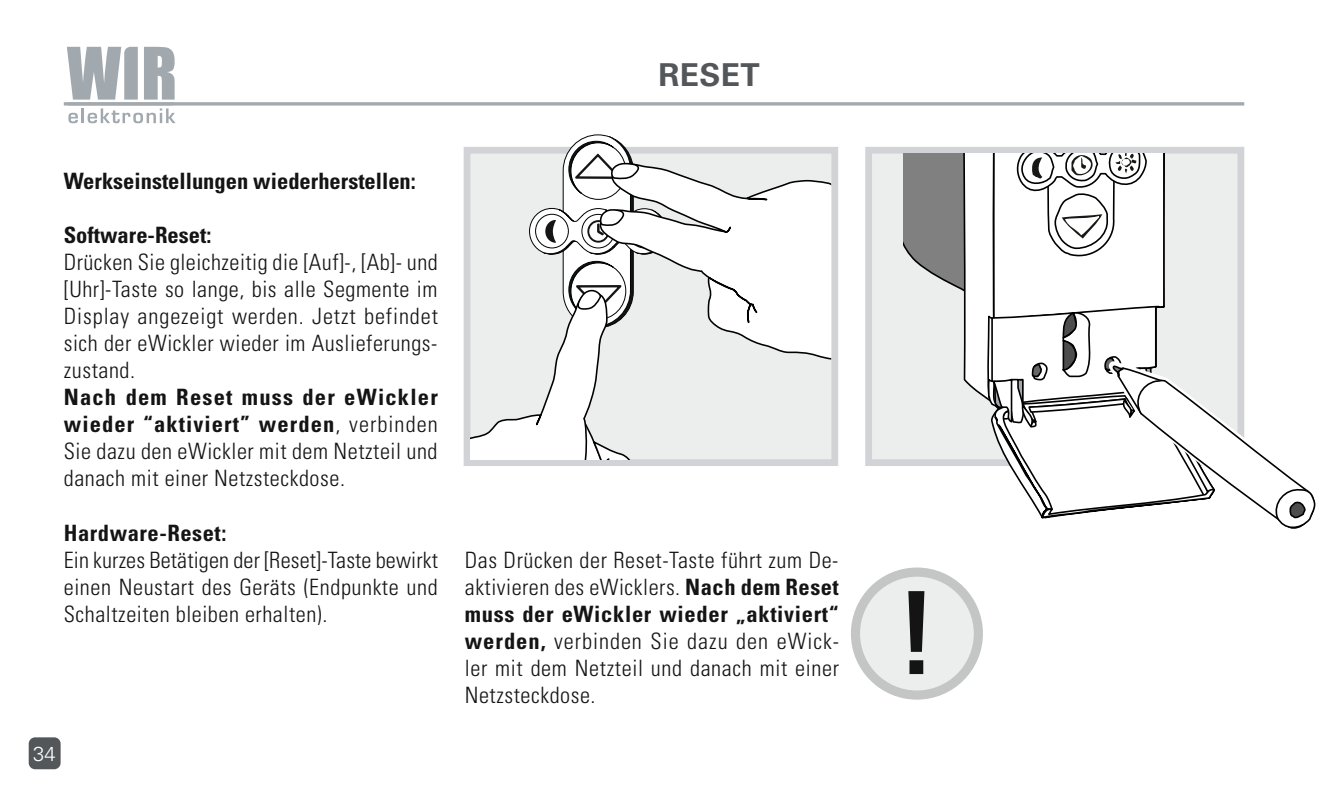
<style>
.page{position:relative;width:1340px;height:798px;background:#fff}
.page>*{position:absolute;margin:0;border:0;box-sizing:border-box;transform-origin:0 0}
.t1{font:700 condensed 114.75px "Univers LT Std";color:#131413}
.t2{font:700 31.5px "Univers LT Std";letter-spacing:.01em;color:#54575a}
.t3{font:300 condensed 22.5px/27px "Univers LT Std";letter-spacing:.025em;color:#131413;text-align:justify}
.t4{font:700 condensed 22.5px "Univers LT Std";color:#131413}
.t5{font:700 condensed 22.5px "Univers LT Std";letter-spacing:.025em;color:#131413}
.t6{font:300 20.25px "Univers LT Std";color:#fff}
.s1{font-weight:700}
</style>
<div class="page">
<div style="left:29px;top:737px;width:32px;height:32px;background:#54575a;border-radius:6px"></div>
<svg style="left:67px;top:47px;width:108px;height:76px"></svg>
<hr style="left:64px;top:102px;width:1180px;height:3px;background:#a3a9ad">
<div style="left:463px;top:147px;width:375px;height:319px;background:#eceded;border:7px solid #d1d3d6"></div>
<div style="left:865px;top:147px;width:379px;height:319px;background:#eceded;border:7px solid #d1d3d6"></div>
<svg style="left:667px;top:161px;width:164px;height:238px"></svg>
<svg style="left:471px;top:134px;width:196px;height:325px"></svg>
<svg style="left:903px;top:153px;width:413px;height:376px"></svg>
<div style="left:855px;top:572px;width:123px;height:122px;background:#eceded;border-radius:50%"></div>
<div style="left:851px;top:567px;width:131px;height:132px;border:9px solid #c4c5c5;border-radius:50%"></div>
<h2 class="t2" style="left:658px;top:57px;width:103px">RESET</h2>
<p class="t4" style="left:64px;top:167px;width:353px">Werkseinstellungen wiederherstellen:</p>
<p class="t4" style="left:64px;top:221px;width:149px">Software-Reset:</p>
<p class="t3" style="left:64px;top:249px;width:375px">Drücken Sie gleichzeitig die [Auf]-, [Ab]- und [Uhr]-Taste so lange, bis alle Segmente im Display angezeigt werden. Jetzt befindet sich der eWickler wieder im Auslieferungs&shy;zustand.</p>
<p class="t3" style="left:64px;top:384px;width:375px"><span class="s1">Nach dem Reset muss der eWickler wieder “aktiviert” werden</span>, verbinden Sie dazu den eWickler mit dem Netzteil und danach mit einer Netzsteckdose.</p>
<p class="t5" style="left:64px;top:518px;width:164px">Hardware-Reset:</p>
<p class="t3" style="left:64px;top:546px;width:375px">Ein kurzes Betätigen der [Reset]-Taste bewirkt einen Neustart des Geräts (Endpunkte und Schaltzeiten bleiben erhalten).</p>
<p class="t3" style="left:465px;top:546px;width:376px">Das Drücken der Reset-Taste führt zum De&shy;aktivieren des eWicklers. <span class="s1">Nach dem Reset muss der eWickler wieder „aktiviert“ werden,</span> verbinden Sie dazu den eWick&shy;ler mit dem Netzteil und danach mit einer Netzsteckdose.</p>
<p class="t6" style="left:33px;top:741px;width:24px">34</p>
<h1 class="t1" style="left:897px;top:562px;width:40px">!</h1>
</div>
